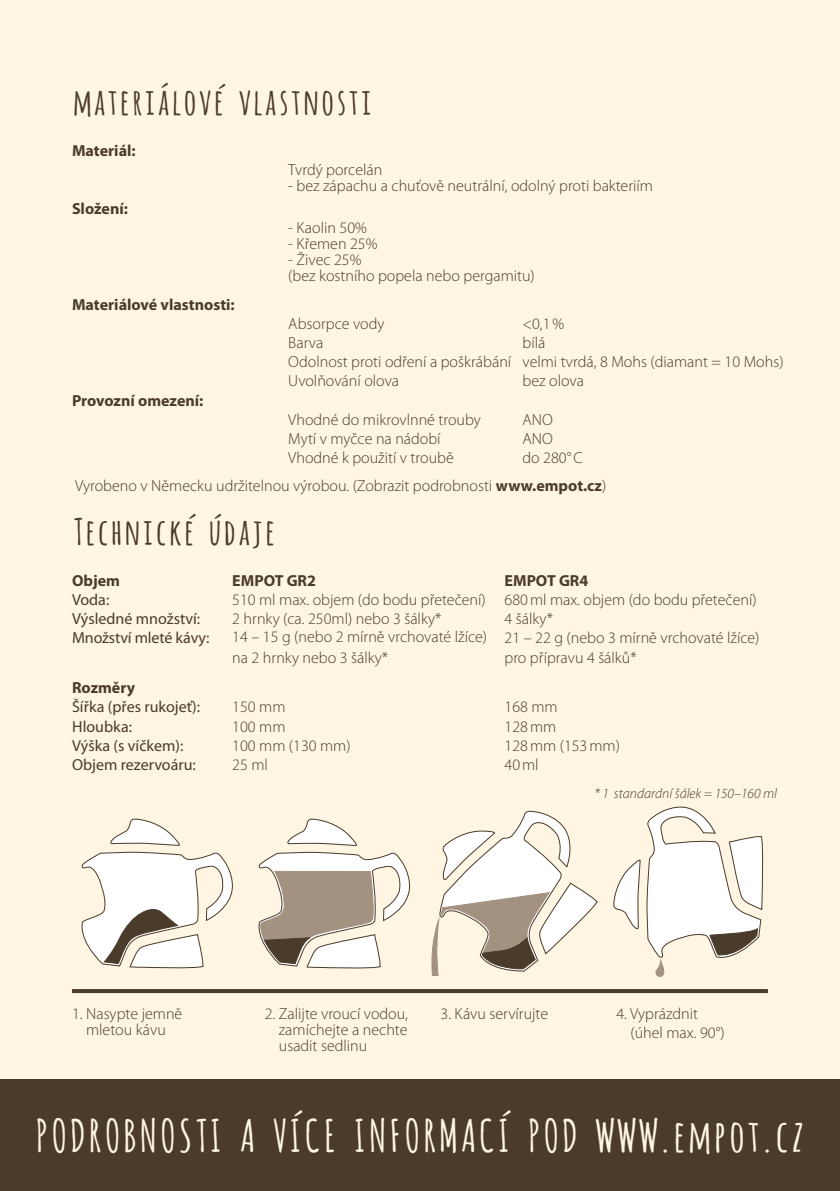
<style>
.page{position:relative;width:840px;height:1191px;background:#fff}
.page>*{position:absolute;margin:0;border:0;box-sizing:border-box;transform-origin:0 0}
.t1{font:700 44px "Amatica SC";color:#fef5e2}
.t2{font:700 36px "Amatica SC";color:#4b3b2b}
.t3{font:300 16px/19.2px "Myriad Pro";color:#4b3b2b}
.t4{font:16px "Myriad Pro";color:#4b3b2b}
.t5{font:700 16px "Myriad Pro";color:#4b3b2b}
.t6{font:italic 300 14px "Myriad Pro";color:#4b3b2b}
.s1{font-weight:700}
</style>
<div class="page">
<div style="left:0;top:0;width:839px;height:1191px;background:#fef5e2"></div>
<div style="left:0;top:1079px;width:839px;height:112px;background:#4b3b2b"></div>
<svg style="left:258px;top:819px;width:152px;height:150px"></svg>
<svg style="left:81px;top:819px;width:152px;height:150px"></svg>
<svg style="left:72px;top:989px;width:695px;height:4px;fill:#4b3b2b"></svg>
<svg style="left:613px;top:859px;width:27px;height:71px"></svg>
<svg style="left:646px;top:806px;width:117px;height:171px"></svg>
<svg style="left:431px;top:811px;width:167px;height:165px"></svg>
<h2 class="t2" style="left:72px;top:72px;width:302px">materiálové vlastnosti</h2>
<p class="t5" style="left:72px;top:144px;width:65px">Materiál:</p>
<p class="t3" style="left:288px;top:161px;width:95px">Tvrdý porcelán</p>
<p class="t3" style="left:288px;top:177px;width:366px">- bez zápachu a chuťově neutrální, odolný proti bakteriím</p>
<p class="t5" style="left:72px;top:201px;width:57px">Složení:</p>
<p class="t3" style="left:288px;top:219px;width:80px">- Kaolin 50%</p>
<p class="t3" style="left:288px;top:235px;width:91px">- Křemen 25%</p>
<p class="t3" style="left:288px;top:253px;width:248px;line-height:16px">- Živec 25%<br>(bez kostního popela nebo pergamitu)</p>
<p class="t5" style="left:72px;top:297px;width:164px">Materiálové vlastnosti:</p>
<p class="t3" style="left:288px;top:315px;width:98px">Absorpce vody</p>
<p class="t3" style="left:522px;top:315px;width:43px">&lt;0,1%</p>
<p class="t3" style="left:288px;top:334px;width:37px">Barva</p>
<p class="t3" style="left:522px;top:334px;width:24px">bílá</p>
<p class="t5" style="left:72px;top:393px;width:133px">Provozní omezení:</p>
<p class="t3" style="left:288px;top:353px;width:496px">Odolnost proti odření a poškrábání velmi tvrdá, 8 Mohs (diamant = 10 Mohs)<br>Uvolňování olova</p>
<p class="t3" style="left:522px;top:373px;width:63px">bez olova</p>
<p class="t3" style="left:288px;top:411px;width:194px">Vhodné do mikrovlnné trouby<br>Mytí v myčce na nádobí<br>Vhodné k použití v troubě</p>
<p class="t3" style="left:75px;top:477px;width:532px">Vyrobeno v Německu udržitelnou výrobou. (Zobrazit podrobnosti <span class="s1">www.empot.cz</span>)</p>
<p class="t3" style="left:522px;top:411px;width:32px">ANO<br>ANO</p>
<p class="t3" style="left:522px;top:449px;width:61px">do 280°C</p>
<h2 class="t2" style="left:72px;top:502px;width:206px">Technické údaje</h2>
<p class="t5" style="left:72px;top:574px;width:49px">Objem</p>
<p class="t5" style="left:232px;top:574px;width:85px">EMPOT GR2</p>
<p class="t5" style="left:504px;top:574px;width:85px">EMPOT GR4</p>
<p class="t4" style="left:72px;top:593px;width:39px">Voda:</p>
<p class="t3" style="left:232px;top:591px;width:525px">510 ml max. objem (do bodu přetečení) 680ml max. objem (do bodu přetečení)</p>
<p class="t4" style="left:72px;top:612px;width:130px">Výsledné množství:</p>
<p class="t3" style="left:232px;top:611px;width:256px;line-height:18.2px">2 hrnky (ca. 250ml) nebo 3 šálky*<br>14 – 15 g (nebo 2 mírně vrchovaté lžíce)</p>
<p class="t3" style="left:504px;top:610px;width:50px">4 šálky*</p>
<p class="t4" style="left:72px;top:631px;width:139px">Množství mleté kávy:</p>
<p class="t3" style="left:504px;top:630px;width:256px">21 – 22 g (nebo 3 mírně vrchovaté lžíce)</p>
<p class="t3" style="left:232px;top:649px;width:157px">na 2 hrnky nebo 3 šálky*</p>
<p class="t3" style="left:504px;top:649px;width:133px">pro přípravu 4 šálků*</p>
<p class="t5" style="left:72px;top:681px;width:65px">Rozměry</p>
<p class="t4" style="left:72px;top:700px;width:129px">Šířka (přes rukojeť):</p>
<p class="t3" style="left:232px;top:699px;width:55px">150 mm</p>
<p class="t3" style="left:504px;top:699px;width:55px">168 mm</p>
<p class="t4" style="left:72px;top:719px;width:61px">Hloubka:</p>
<p class="t3" style="left:232px;top:718px;width:55px">100 mm</p>
<p class="t3" style="left:504px;top:718px;width:53px">128mm</p>
<p class="t4" style="left:72px;top:739px;width:113px">Výška (s víčkem):</p>
<p class="t3" style="left:232px;top:737px;width:120px">100 mm (130 mm)</p>
<p class="t3" style="left:504px;top:737px;width:117px">128mm (153mm)</p>
<p class="t4" style="left:72px;top:758px;width:125px">Objem rezervoáru:</p>
<p class="t3" style="left:232px;top:756px;width:37px">25 ml</p>
<p class="t3" style="left:504px;top:756px;width:36px">40ml</p>
<p class="t6" style="left:594px;top:787px;width:184px">* 1 standardní šálek = 150–160 ml</p>
<p class="t3" style="left:72px;top:1006px;width:112px;line-height:16px;text-align:center">1. Nasypte jemně mletou kávu</p>
<p class="t3" style="left:279px;top:1006px;width:130px;line-height:16px;text-align:justify;text-indent:-14px">2. Zalijte vroucí vodou, zamíchejte a nechte usadit sedlinu</p>
<p class="t3" style="left:440px;top:1005px;width:109px">3. Kávu servírujte</p>
<p class="t3" style="left:630px;top:1005px;width:96px;text-indent:-14px">4. Vyprázdnit (úhel max. 90°)</p>
<h1 class="t1" style="left:34px;top:1099px;width:772px">PODROBNOSTI A VÍCE INFORMACÍ POD WWW.empot.cz</h1>
</div>
